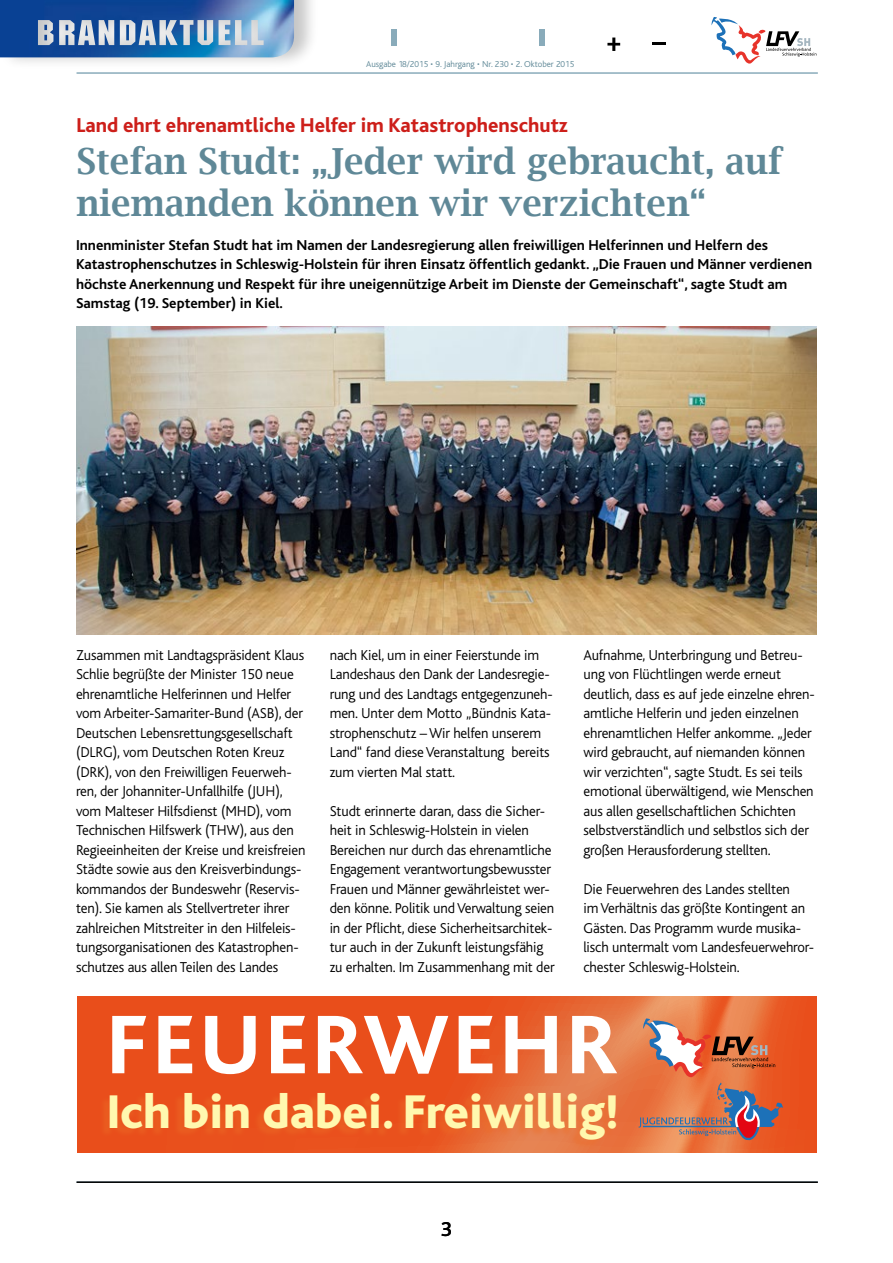
<style>
.page{position:relative;width:893px;height:1263px;background:#fff}
.page>*{position:absolute;margin:0;border:0;box-sizing:border-box;transform-origin:0 0}
.Text_bold{font:800 87px "Bliss";letter-spacing:.05em;color:#fff}
.Text_bold-2{font:800 49.5px "Bliss";color:#fff8af}
.Headline24{font:600 36px/42px "Lucida Bright";color:#5f8897}
.Headline24-2{font:800 21px "Bliss";color:#cd1f1a}
.t1{font:500 21px "Bliss";color:#000}
.Text_reg{font:300 15px/19.5px "Bliss";letter-spacing:-.01em;color:#000}
.Text_bold-3{font:700 15px/19.5px "Bliss";color:#000}
.t2{font:300 9px "Bliss";color:#5f8897}
</style>
<div class="page">
<hr style="left:77px;top:1181px;width:741px;height:2px;background:#000">
<hr style="left:77px;top:72px;width:741px;height:2px;background:#89abba">
<svg style="left:711px;top:17px;width:105px;height:47px"></svg>
<div style="left:0;top:0;width:319px;height:70px;background:#000;opacity:.22"></div>
<img style="left:0;top:0;width:294px;height:57px">
<div style="left:391px;top:29px;width:5px;height:17px;background:#89abba"></div>
<div style="left:539px;top:29px;width:5px;height:17px;background:#89abba"></div>
<svg style="left:607px;top:38px;width:13px;height:13px"></svg>
<svg style="left:653px;top:43px;width:13px;height:2px"></svg>
<img style="left:77px;top:326px;width:739px;height:309px">
<svg style="left:77px;top:996px;width:740px;height:156px;background:#e85926"></svg>
<div style="left:100px;top:1093px;width:513px;height:56px;background:#ed6e27;opacity:.44"></div>
<svg style="left:638px;top:1018px;width:145px;height:122px;background:#ce7757"></svg>
<p class="t2" style="left:366px;top:59px;width:210px">Ausgabe 18/2015 • 9. Jahrgang • Nr. 230 • 2. Oktober 2015</p>
<p class="Headline24-2" style="left:77px;top:114px;width:493px">Land ehrt ehrenamtliche Helfer im Katastrophenschutz</p>
<p class="Headline24" style="left:77px;top:140px;width:708px">Stefan Studt: „Jeder wird gebraucht, auf niemanden können wir verzichten“</p>
<p class="Text_bold-3" style="left:76px;top:235px;width:738px">Innenminister Stefan Studt hat im Namen der Landesregierung allen freiwilligen Helferinnen und Helfern des Katastrophenschutzes in Schleswig-Holstein für ihren Einsatz öffentlich gedankt. „Die Frauen und Männer verdienen höchste Anerkennung und Respekt für ihre uneigennützige Arbeit im Dienste der Gemeinschaft“, sagte Studt am Samstag (19. September) in Kiel.</p>
<p class="Text_reg" style="left:76px;top:645px;width:231px">Zusammen mit Landtagspräsident Klaus Schlie begrüßte der Minister 150 neue ehrenamtliche Helferinnen und Helfer vom Arbeiter-Samariter-Bund (ASB), der Deutschen Lebensrettungsgesellschaft (DLRG), vom Deutschen Roten Kreuz (DRK), von den Freiwilligen Feuerweh&shy;ren, der Johanniter-Unfallhilfe (JUH), vom Malteser Hilfsdienst (MHD), vom Technischen Hilfswerk (THW), aus den Regieeinheiten der Kreise und kreisfreien Städte sowie aus den Kreisverbindungs&shy;kommandos der Bundeswehr (Reservis&shy;ten). Sie kamen als Stellvertreter ihrer zahlreichen Mitstreiter in den Hilfeleis&shy;tungsorganisationen des Katastrophen&shy;schutzes aus allen Teilen des Landes</p>
<p class="Text_reg" style="left:330px;top:645px;width:225px">nach Kiel, um in einer Feierstunde im Landeshaus den Dank der Landesregie&shy;rung und des Landtags entgegenzuneh&shy;men. Unter dem Motto „Bündnis Kata&shy;strophenschutz – Wir helfen unserem Land“ fand diese Veranstaltung bereits zum vierten Mal statt.</p>
<p class="Text_reg" style="left:330px;top:801px;width:226px">Studt erinnerte daran, dass die Sicher&shy;heit in Schleswig-Holstein in vielen Bereichen nur durch das ehrenamtliche Engagement verantwortungsbewusster Frauen und Männer gewährleistet wer&shy;den könne. Politik und Verwaltung seien in der Pflicht, diese Sicherheitsarchitek&shy;tur auch in der Zukunft leistungsfähig zu erhalten. Im Zusammenhang mit der</p>
<p class="Text_reg" style="left:583px;top:645px;width:233px">Aufnahme, Unterbringung und Betreu&shy;ung von Flüchtlingen werde erneut deutlich, dass es auf jede einzelne ehren&shy;amtliche Helferin und jeden einzelnen ehrenamtlichen Helfer ankomme. „Jeder wird gebraucht, auf niemanden können wir verzichten“, sagte Studt. Es sei teils emotional überwältigend, wie Menschen aus allen gesellschaftlichen Schichten selbstverständlich und selbstlos sich der großen Herausforderung stellten.</p>
<p class="Text_reg" style="left:583px;top:879px;width:232px">Die Feuerwehren des Landes stellten<br>im Verhältnis das größte Kontingent an Gästen. Das Programm wurde musika&shy;lisch untermalt vom Landesfeuerwehror&shy;chester Schleswig-Holstein.</p>
<p class="Text_bold" style="left:107px;top:1000px;width:512px">FEUERWEHR</p>
<p class="Text_bold-2" style="left:107px;top:1086px;width:513px">Ich bin dabei. Freiwillig!</p>
<h3 class="t1" style="left:441px;top:1218px;width:13px">3</h3>
</div>
